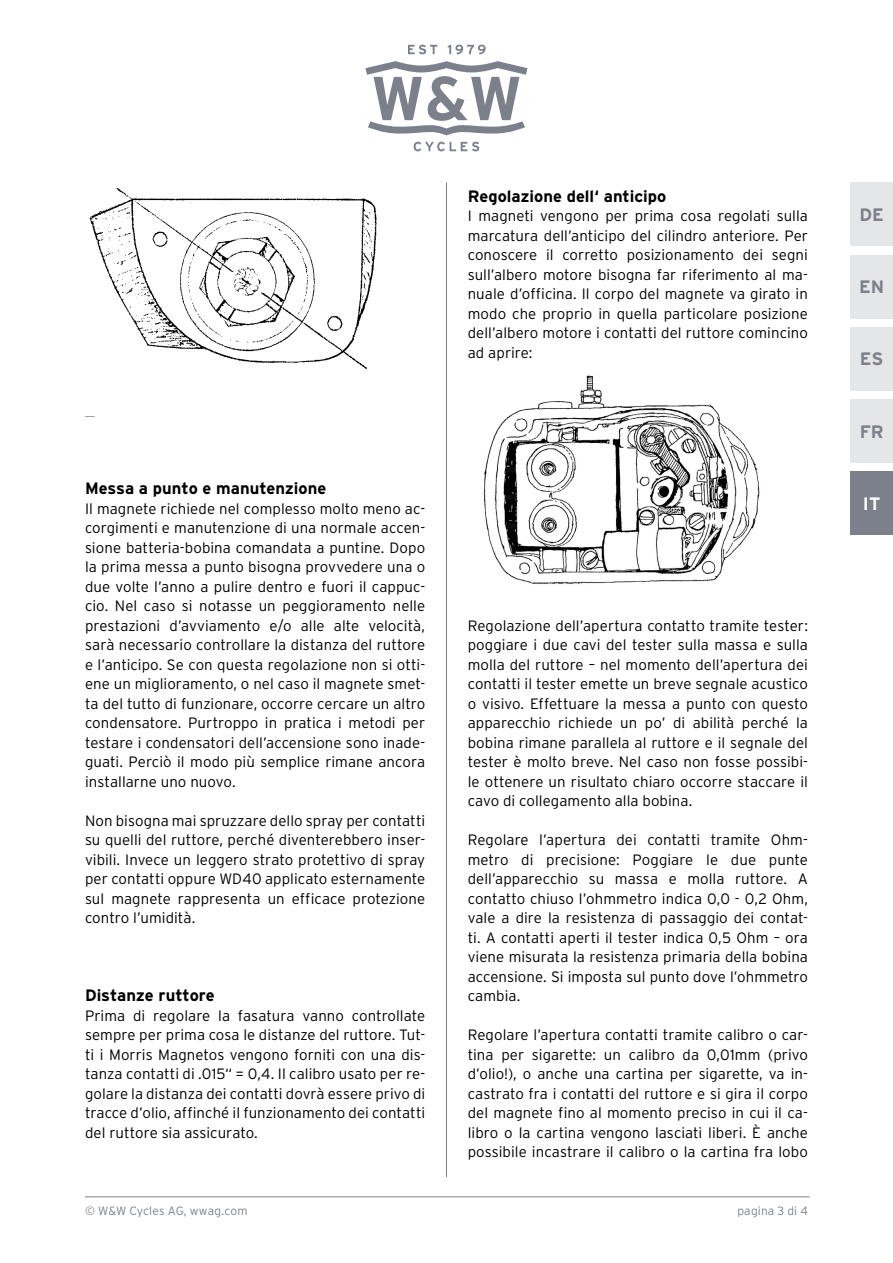
<style>
.page{position:relative;width:893px;height:1263px;background:#fff}
.page>*{position:absolute;margin:0;border:0;box-sizing:border-box;transform-origin:0 0}
.t1{font:700 18px "Interstate";color:#7c808b}
.t2{font:700 18px "Interstate";color:#fff}
.t3{font:700 16.5px "Interstate";color:#000}
.t4{font:300 15px/19.5px "Interstate";letter-spacing:.005em;color:#000;text-align:justify}
.t5{font:300 12px "Interstate";letter-spacing:.015em;color:#7c808b}
</style>
<div class="page">
<svg style="left:408px;top:45px;width:29px;height:9px"></svg>
<svg style="left:448px;top:45px;width:38px;height:9px"></svg>
<svg style="left:414px;top:142px;width:65px;height:9px"></svg>
<svg style="left:365px;top:61px;width:162px;height:75px"></svg>
<hr style="left:85px;top:1196px;width:724px;height:1px;background:#7c808b">
<hr style="left:446px;top:182px;width:1px;height:995px;background:#7c808b">
<div style="left:850px;top:182px;width:43px;height:64px;background:#e5e6e8"></div>
<div style="left:850px;top:255px;width:43px;height:63px;background:#e5e6e8"></div>
<div style="left:850px;top:327px;width:43px;height:64px;background:#e5e6e8"></div>
<div style="left:850px;top:399px;width:43px;height:64px;background:#e5e6e8"></div>
<div style="left:850px;top:471px;width:43px;height:64px;background:#7c808b"></div>
<img style="left:89px;top:188px;width:288px;height:181px">
<img style="left:483px;top:375px;width:277px;height:209px">
<p class="t3" style="left:468px;top:187px;width:200px">Regolazione dell‘ anticipo</p>
<p class="t4" style="left:468px;top:206px;width:342px">I magneti vengono per prima cosa regolati sulla marcatura dell’anticipo del cilindro anteriore. Per conoscere il corretto posizionamento dei segni sull’albero motore bisogna far riferimento al ma&shy;nuale d’officina. Il corpo del magnete va girato in modo che proprio in quella particolare posizione dell’albero motore i contatti del ruttore comincino ad aprire:</p>
<p class="t3" style="left:85px;top:479px;width:243px">Messa a punto e manutenzione</p>
<p class="t4" style="left:85px;top:499px;width:342px">Il magnete richiede nel complesso molto meno ac&shy;corgimenti e manutenzione di una normale accen&shy;sione batteria-bobina comandata a puntine. Dopo la prima messa a punto bisogna provvedere una o due volte l’anno a pulire dentro e fuori il cappuc&shy;cio. Nel caso si notasse un peggioramento nelle prestazioni d’avviamento e/o alle alte velocità, sarà necessario controllare la distanza del ruttore e l’anticipo. Se con questa regolazione non si otti&shy;ene un miglioramento, o nel caso il magnete smet&shy;ta del tutto di funzionare, occorre cercare un altro condensatore. Purtroppo in pratica i metodi per testare i condensatori dell’accensione sono inade&shy;guati. Perciò il modo più semplice rimane ancora installarne uno nuovo.</p>
<p class="t4" style="left:85px;top:811px;width:342px">Non bisogna mai spruzzare dello spray per contatti su quelli del ruttore, perché diventerebbero inser&shy;vibili. Invece un leggero strato protettivo di spray per contatti oppure WD40 applicato esternamente sul magnete rappresenta un efficace protezione contro l’umidità.</p>
<p class="t3" style="left:85px;top:986px;width:131px">Distanze ruttore</p>
<p class="t4" style="left:85px;top:1006px;width:342px">Prima di regolare la fasatura vanno controllate sempre per prima cosa le distanze del ruttore. Tut&shy;ti i Morris Magnetos vengono forniti con una dis&shy;tanza contatti di .015“ = 0,4. Il calibro usato per re&shy;golare la distanza dei contatti dovrà essere privo di tracce d’olio, affinché il funzionamento dei contatti del ruttore sia assicurato.</p>
<p class="t5" style="left:85px;top:1204px;width:164px">© W&amp;W Cycles AG, wwag.com</p>
<p class="t4" style="left:468px;top:616px;width:342px">Regolazione dell’apertura contatto tramite tester: poggiare i due cavi del tester sulla massa e sulla molla del ruttore – nel momento dell’apertura dei contatti il tester emette un breve segnale acustico o visivo. Effettuare la messa a punto con questo apparecchio richiede un po’ di abilità perché la bobina rimane parallela al ruttore e il segnale del tester è molto breve. Nel caso non fosse possibi&shy;le ottenere un risultato chiaro occorre staccare il cavo di collegamento alla bobina.</p>
<p class="t4" style="left:468px;top:830px;width:342px">Regolare l’apertura dei contatti tramite Ohm&shy;metro di precisione: Poggiare le due punte dell’apparecchio su massa e molla ruttore. A contatto chiuso l’ohmmetro indica 0,0 - 0,2 Ohm, vale a dire la resistenza di passaggio dei contat&shy;ti. A contatti aperti il tester indica 0,5 Ohm – ora viene misurata la resistenza primaria della bobina accensione. Si imposta sul punto dove l’ohmmetro cambia.</p>
<p class="t4" style="left:468px;top:1025px;width:342px">Regolare l’apertura contatti tramite calibro o car&shy;tina per sigarette: un calibro da 0,01mm (privo d’olio!), o anche una cartina per sigarette, va in&shy;castrato fra i contatti del ruttore e si gira il corpo del magnete fino al momento preciso in cui il ca&shy;libro o la cartina vengono lasciati liberi. È anche possibile incastrare il calibro o la cartina fra lobo</p>
<p class="t5" style="left:737px;top:1204px;width:72px">pagina 3 di 4</p>
<p class="t1" style="left:859px;top:204px;width:26px">DE</p>
<p class="t1" style="left:859px;top:277px;width:27px">EN</p>
<p class="t1" style="left:860px;top:349px;width:25px">ES</p>
<p class="t1" style="left:860px;top:421px;width:26px">FR</p>
<p class="t2" style="left:863px;top:494px;width:19px">IT</p>
</div>
